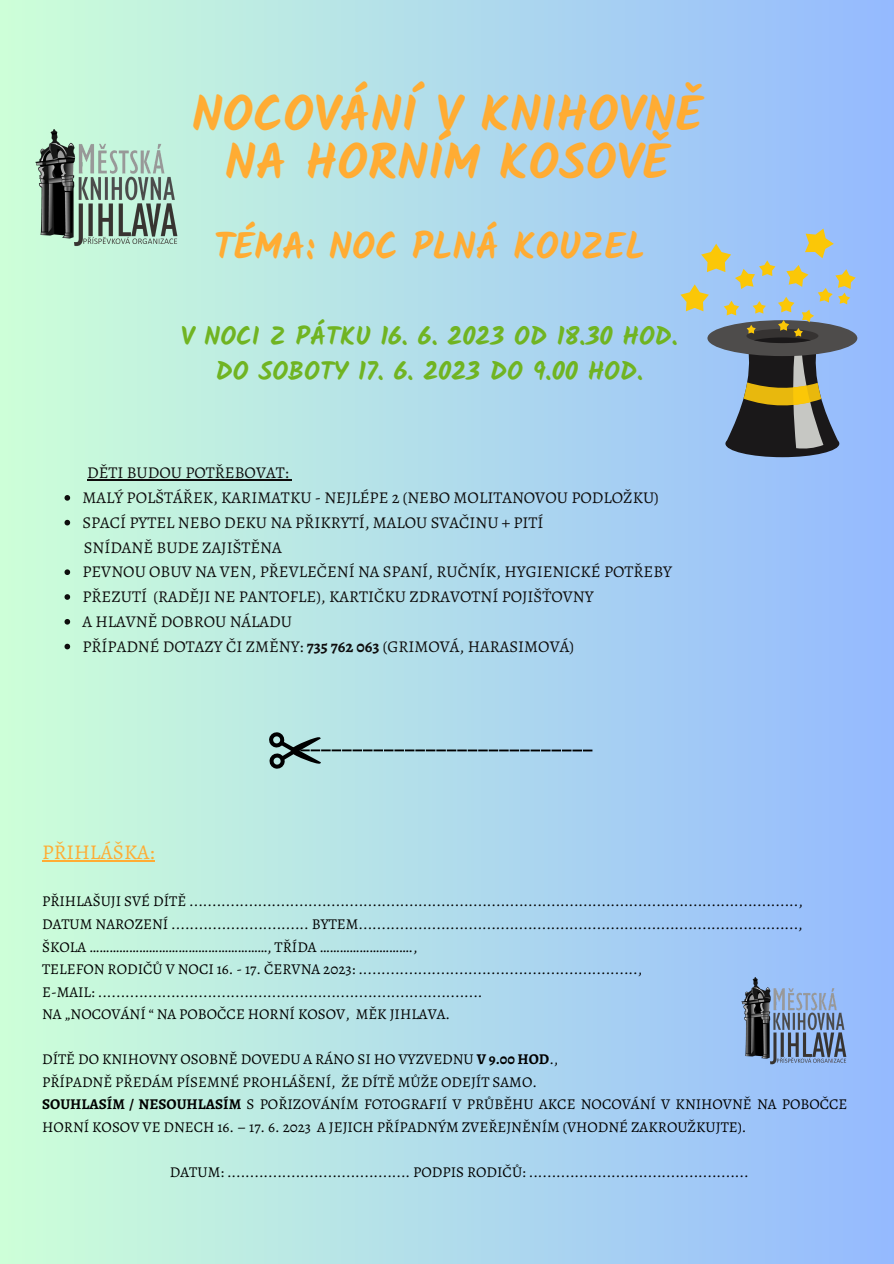
<style>
.page{position:relative;width:894px;height:1264px;background:#fff}
.page>*{position:absolute;margin:0;border:0;box-sizing:border-box;transform-origin:0 0}
.t1{font:700 48.9px "Kalam";color:#ffac33}
.t2{font:700 36.9px "Kalam";color:#ffac33}
.t3{font:700 25.5px "Kalam";color:#70b422}
.t4{font:21px "Alegreya";color:#ffac33}
.t5{font:16.5px "Alegreya";color:#0e0d0d}
.t6{font:15px/22.5px "Alegreya";color:#000}
.s1{font-weight:700}
</style>
<div class="page">
<div style="left:0;top:0;width:893px;height:1263px;background:linear-gradient(to right,#cdffd8,#94baff)"></div>
<svg style="left:680px;top:228px;width:175px;height:229px;background:#8b9eac"></svg>
<img style="left:28px;top:125px;width:152px;height:125px">
<img style="left:736px;top:974px;width:111px;height:93px">
<svg style="left:64px;top:495px;width:6px;height:5px"></svg>
<svg style="left:64px;top:520px;width:6px;height:5px"></svg>
<svg style="left:64px;top:569px;width:6px;height:6px"></svg>
<svg style="left:64px;top:594px;width:6px;height:6px"></svg>
<svg style="left:64px;top:619px;width:6px;height:5px"></svg>
<svg style="left:64px;top:643px;width:6px;height:6px"></svg>
<hr style="left:87px;top:479px;width:201px;height:1px;background:#0e0d0d">
<svg style="left:268px;top:731px;width:325px;height:38px;background:#a1c8d5"></svg>
<hr style="left:42px;top:860px;width:112px;height:1px;background:#ffac33">
<p class="t1" style="left:192px;top:85px;width:512px">NOCOVÁNÍ V KNIHOVNĚ</p>
<p class="t1" style="left:225px;top:133px;width:446px">NA HORNÍM KOSOVĚ</p>
<p class="t2" style="left:213px;top:225px;width:433px">TÉMA: NOC PLNÁ KOUZEL</p>
<p class="t3" style="left:181px;top:321px;width:498px">V NOCI Z PÁTKU 16. 6. 2023 OD 18.30 HOD.</p>
<p class="t3" style="left:216px;top:356px;width:429px">DO SOBOTY 17. 6. 2023 DO 9.00 HOD.</p>
<p class="t5" style="left:87px;top:461px;width:203px">DĚTI BUDOU POTŘEBOVAT:</p>
<p class="t5" style="left:82px;top:486px;width:577px">MALÝ POLŠTÁŘEK, KARIMATKU - NEJLÉPE 2 (NEBO MOLITANOVOU PODLOŽKU)</p>
<p class="t5" style="left:82px;top:511px;width:462px">SPACÍ PYTEL NEBO DEKU NA PŘIKRYTÍ, MALOU SVAČINU + PITÍ</p>
<p class="t5" style="left:82px;top:560px;width:591px">PEVNOU OBUV NA VEN, PŘEVLEČENÍ NA SPANÍ, RUČNÍK, HYGIENICKÉ POTŘEBY</p>
<p class="t5" style="left:82px;top:585px;width:512px">PŘEZUTÍ (RADĚJI NE PANTOFLE), KARTIČKU ZDRAVOTNÍ POJIŠŤOVNY</p>
<p class="t5" style="left:82px;top:610px;width:211px">A HLAVNĚ DOBROU NÁLADU</p>
<p class="t5" style="left:82px;top:635px;width:493px">PŘÍPADNÉ DOTAZY ČI ZMĚNY: <span class="s1">735 762 063</span> (GRIMOVÁ, HARASIMOVÁ)</p>
<p class="t5" style="left:84px;top:535px;width:199px">SNÍDANĚ BUDE ZAJIŠTĚNA</p>
<p class="t4" style="left:42px;top:837px;width:114px">PŘIHLÁŠKA:</p>
<p class="t6" style="left:42px;top:890px;width:762px">PŘIHLAŠUJI SVÉ DÍTĚ .....................................................................................................................................,</p>
<p class="t6" style="left:42px;top:912px;width:761px">DATUM NAROZENÍ .............................. BYTEM................................................................................................,</p>
<p class="t6" style="left:42px;top:935px;width:377px">ŠKOLA ………………………………………………, TŘÍDA ……………………….,</p>
<p class="t6" style="left:42px;top:957px;width:601px">TELEFON RODIČŮ V NOCI 16. - 17. ČERVNA 2023: .............................................................,</p>
<p class="t6" style="left:42px;top:980px;width:442px">E-MAIL: ....................................................................................</p>
<p class="t6" style="left:42px;top:1002px;width:409px">NA „NOCOVÁNÍ “ NA POBOČCE HORNÍ KOSOV, MĚK JIHLAVA.</p>
<p class="t6" style="left:42px;top:1047px;width:517px">DÍTĚ DO KNIHOVNY OSOBNĚ DOVEDU A RÁNO SI HO VYZVEDNU <span class="s1">V 9.00 HOD</span>.,</p>
<p class="t6" style="left:42px;top:1070px;width:496px">PŘÍPADNĚ PŘEDÁM PÍSEMNÉ PROHLÁŠENÍ, ŽE DÍTĚ MŮŽE ODEJÍT SAMO.</p>
<p class="t6" style="left:42px;top:1092px;width:806px"><span class="s1">SOUHLASÍM / NESOUHLASÍM</span> S POŘIZOVÁNÍM FOTOGRAFIÍ V PRŮBĚHU AKCE NOCOVÁNÍ V KNIHOVNĚ NA POBOČCE<br>HORNÍ KOSOV VE DNECH 16. – 17. 6. 2023 A JEJICH PŘÍPADNÝM ZVEŘEJNĚNÍM (VHODNÉ ZAKROUŽKUJTE).</p>
<p class="t6" style="left:170px;top:1160px;width:580px">DATUM: ........................................ PODPIS RODIČŮ: ................................................</p>
</div>
